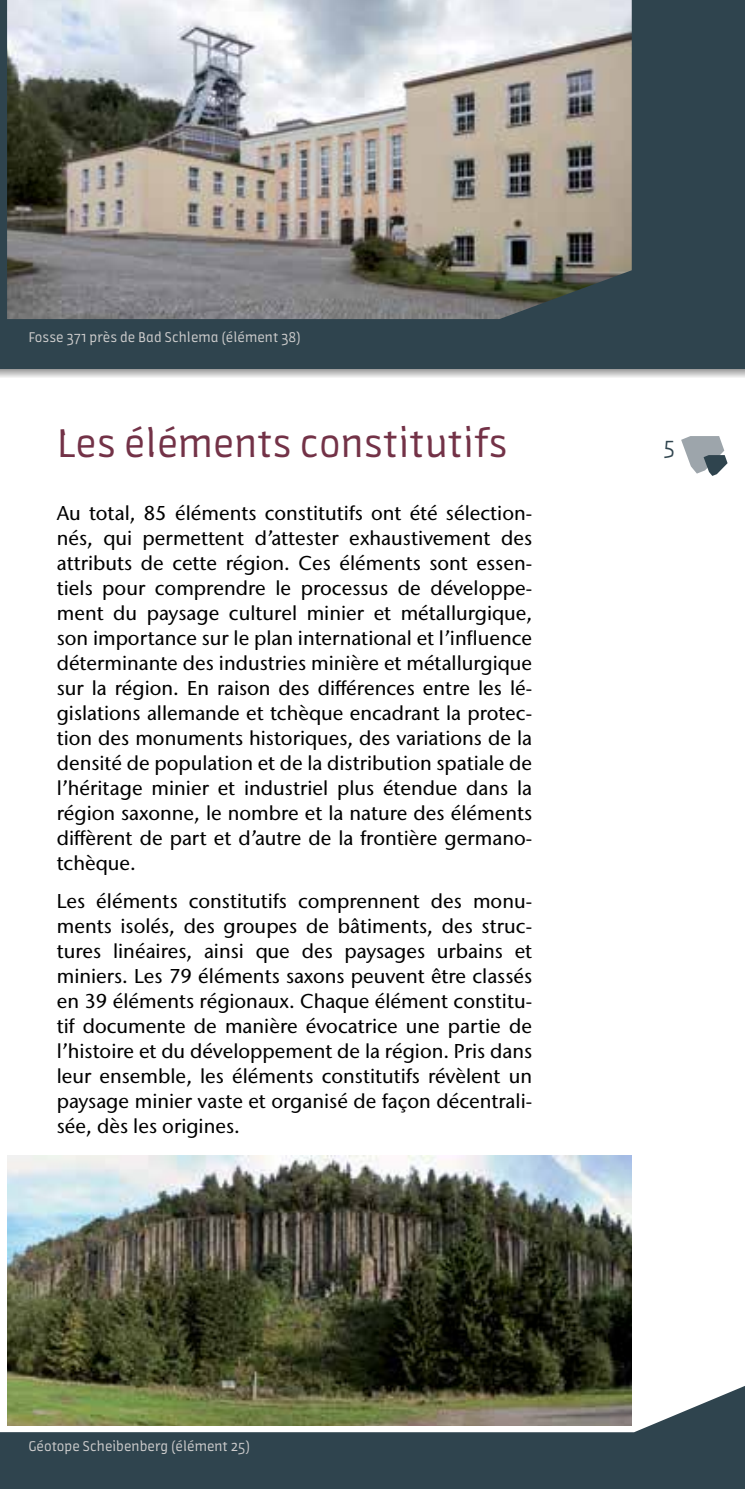
<style>
.page{position:relative;width:745px;height:1489px;background:#fff}
.page>*{position:absolute;margin:0;border:0;box-sizing:border-box;transform-origin:0 0}
.t1{font:42.5px "Amman Sans OT";color:#733247}
.t2{font:22.5px "Amman Sans OT";color:#2f444e}
.t3{font:500 20px/25px "Stone Sans IIITC Std";color:#000;text-align:justify}
.t4{font:15px "Amman Sans OT";color:#cecdcd}
</style>
<div class="page">
<svg style="left:681px;top:436px;width:46px;height:40px"></svg>
<svg style="left:0;top:369px;width:744px;height:9px;background:#c8c8c8"></svg>
<div style="left:0;top:0;width:744px;height:369px;background:#2f444e"></div>
<svg style="left:0;top:1385px;width:744px;height:103px;background:#4c5e66"></svg>
<img style="left:7px;top:0;width:624px;height:319px">
<img style="left:7px;top:1155px;width:624px;height:269px">
<p class="t4" style="left:28px;top:328px;width:274px">Fosse 371 près de Bad Schlema (élément 38)</p>
<h1 class="t1" style="left:57px;top:419px;width:452px">Les éléments constitutifs</h1>
<p class="t3" style="left:57px;top:500px;width:476px">Au total, 85 éléments constitutifs ont été sélection&shy;nés, qui permettent d’attester exhaustivement des attributs de cette région. Ces éléments sont essen&shy;tiels pour comprendre le processus de développe&shy;ment du paysage culturel minier et métallurgique, son importance sur le plan international et l’influence déterminante des industries minière et métallurgique sur la région. En raison des différences entre les lé&shy;gislations allemande et tchèque encadrant la protec&shy;tion des monuments historiques, des variations de la densité de population et de la distribution spatiale de l’héritage minier et industriel plus étendue dans la région saxonne, le nombre et la nature des éléments diffèrent de part et d’autre de la frontière germano&shy;tchèque.</p>
<p class="t3" style="left:57px;top:888px;width:476px">Les éléments constitutifs comprennent des monu&shy;ments isolés, des groupes de bâtiments, des struc&shy;tures linéaires, ainsi que des paysages urbains et miniers. Les 79 éléments saxons peuvent être classés en 39 éléments régionaux. Chaque élément constitu&shy;tif documente de manière évocatrice une partie de l’histoire et du développement de la région. Pris dans leur ensemble, les éléments constitutifs révèlent un paysage minier vaste et organisé de façon décentrali&shy;sée, dès les origines.</p>
<p class="t4" style="left:28px;top:1437px;width:223px">Géotope Scheibenberg (élément 25)</p>
<p class="t2" style="left:663px;top:432px;width:13px">5</p>
</div>
